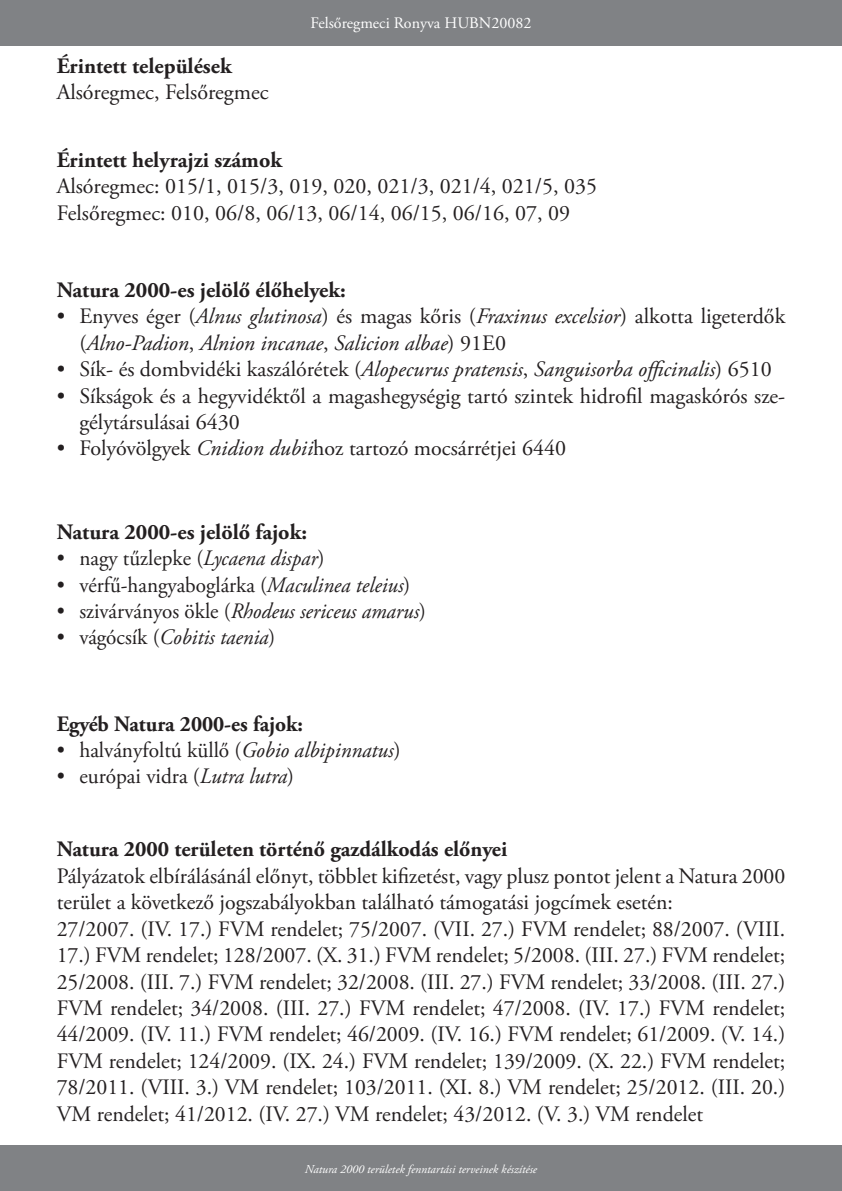
<style>
.page{position:relative;width:842px;height:1191px;background:#fff}
.page>*{position:absolute;margin:0;border:0;box-sizing:border-box;transform-origin:0 0}
.t1{font:22px/26.4px "Adobe Garamond Pro";color:#231f20}
.t2{font:italic 22px/26.4px "Adobe Garamond Pro";color:#231f20}
.t3{font:700 22px "Adobe Garamond Pro";color:#231f20}
.t4{font:22px "Adobe Garamond Pro";color:#231f20;scale:.96 1}
.t5{font:italic 22px "Adobe Garamond Pro";color:#231f20;scale:.96 1}
.t6{font:16px "Adobe Garamond Pro";color:#fff}
.t7{font:italic 12px "Adobe Garamond Pro";color:#fff}
.s1{font-style:normal}
.s2{font-style:italic}
</style>
<div class="page">
<div style="left:0;top:0;width:842px;height:45px;background:#808285"></div>
<div style="left:0;top:1145px;width:842px;height:46px;background:#808285"></div>
<p class="t3" style="left:57px;top:53px;width:177px">Érintett települések</p>
<p class="t1" style="left:57px;top:80px;width:213px">Alsóregmec, Felsőregmec</p>
<p class="t6" style="left:310px;top:14px;width:222px">Felsőregmeci Ronyva HUBN20082</p>
<p class="t3" style="left:57px;top:147px;width:227px">Érintett helyrajzi számok</p>
<p class="t1" style="left:57px;top:174px;width:542px">Alsóregmec: 015/1, 015/3, 019, 020, 021/3, 021/4, 021/5, 035</p>
<p class="t1" style="left:57px;top:200px;width:515px">Felsőregmec: 010, 06/8, 06/13, 06/14, 06/15, 06/16, 07, 09</p>
<p class="t3" style="left:57px;top:277px;width:291px">Natura 2000-es jelölő élőhelyek:</p>
<p class="t2" style="left:79px;top:304px;width:707px;text-indent:-23px"><span class="s1">• Enyves éger (</span>Alnus glutinosa<span class="s1">) és magas kőris (</span>Fraxinus excelsior<span class="s1">) alkotta ligeterdők (</span>Alno-Padion<span class="s1">,</span> Alnion incanae<span class="s1">,</span> Salicion albae<span class="s1">) 91E0</span></p>
<p class="t2" style="left:57px;top:357px;width:716px"><span class="s1">• Sík- és dombvidéki kaszálórétek (</span>Alopecurus pratensis<span class="s1">,</span> Sanguisorba officinalis<span class="s1">) 6510</span></p>
<p class="t1" style="left:79px;top:383px;width:707px;text-indent:-23px">• Síkságok és a hegyvidéktől a magashegységig tartó szintek hidrofil magaskórós sze&shy;gélytársulásai 6430</p>
<p class="t1" style="left:57px;top:436px;width:511px">• Folyóvölgyek <span class="s2">Cnidion dubii</span>hoz tartozó mocsárrétjei 6440</p>
<p class="t3" style="left:57px;top:519px;width:252px">Natura 2000-es jelölő fajok:</p>
<p class="t4" style="left:57px;top:545px;width:280px">• nagy tűzlepke (<span class="s2">Lycaena dispar</span>)</p>
<p class="t4" style="left:57px;top:571px;width:370px">• vérfű-hangyaboglárka (<span class="s2">Maculinea teleius</span>)</p>
<p class="t5" style="left:57px;top:598px;width:386px"><span class="s1">• szivárványos ökle (</span>Rhodeus sericeus amarus<span class="s1">)</span></p>
<p class="t5" style="left:57px;top:624px;width:229px"><span class="s1">• vágócsík (</span>Cobitis taenia<span class="s1">)</span></p>
<p class="t3" style="left:57px;top:711px;width:248px">Egyéb Natura 2000-es fajok:</p>
<p class="t1" style="left:57px;top:737px;width:345px">• halványfoltú küllő (<span class="s2">Gobio albipinnatus</span>)</p>
<p class="t1" style="left:57px;top:764px;width:239px">• európai vidra (<span class="s2">Lutra lutra</span>)</p>
<p class="t3" style="left:57px;top:836px;width:452px">Natura 2000 területen történő gazdálkodás előnyei</p>
<p class="t1" style="left:57px;top:863px;width:730px">Pályázatok elbírálásánál előnyt, többlet kifizetést, vagy plusz pontot jelent a Natura 2000 terület a következő jogszabályokban található támogatási jogcímek esetén:</p>
<p class="t1" style="left:57px;top:916px;width:730px;text-align:justify">27/2007. (IV. 17.) FVM rendelet; 75/2007. (VII. 27.) FVM rendelet; 88/2007. (VIII.<br>17.) FVM rendelet; 128/2007. (X. 31.) FVM rendelet; 5/2008. (III. 27.) FVM rendelet; 25/2008. (III. 7.) FVM rendelet; 32/2008. (III. 27.) FVM rendelet; 33/2008. (III. 27.)<br>FVM rendelet; 34/2008. (III. 27.) FVM rendelet; 47/2008. (IV. 17.) FVM rendelet; 44/2009. (IV. 11.) FVM rendelet; 46/2009. (IV. 16.) FVM rendelet; 61/2009. (V. 14.)<br>FVM rendelet; 124/2009. (IX. 24.) FVM rendelet; 139/2009. (X. 22.) FVM rendelet; 78/2011. (VIII. 3.) VM rendelet; 103/2011. (XI. 8.) VM rendelet; 25/2012. (III. 20.)<br>VM rendelet; 41/2012. (IV. 27.) VM rendelet; 43/2012. (V. 3.) VM rendelet</p>
<p class="t7" style="left:305px;top:1161px;width:234px">Natura 2000 területek fenntartási terveinek készítése</p>
</div>
